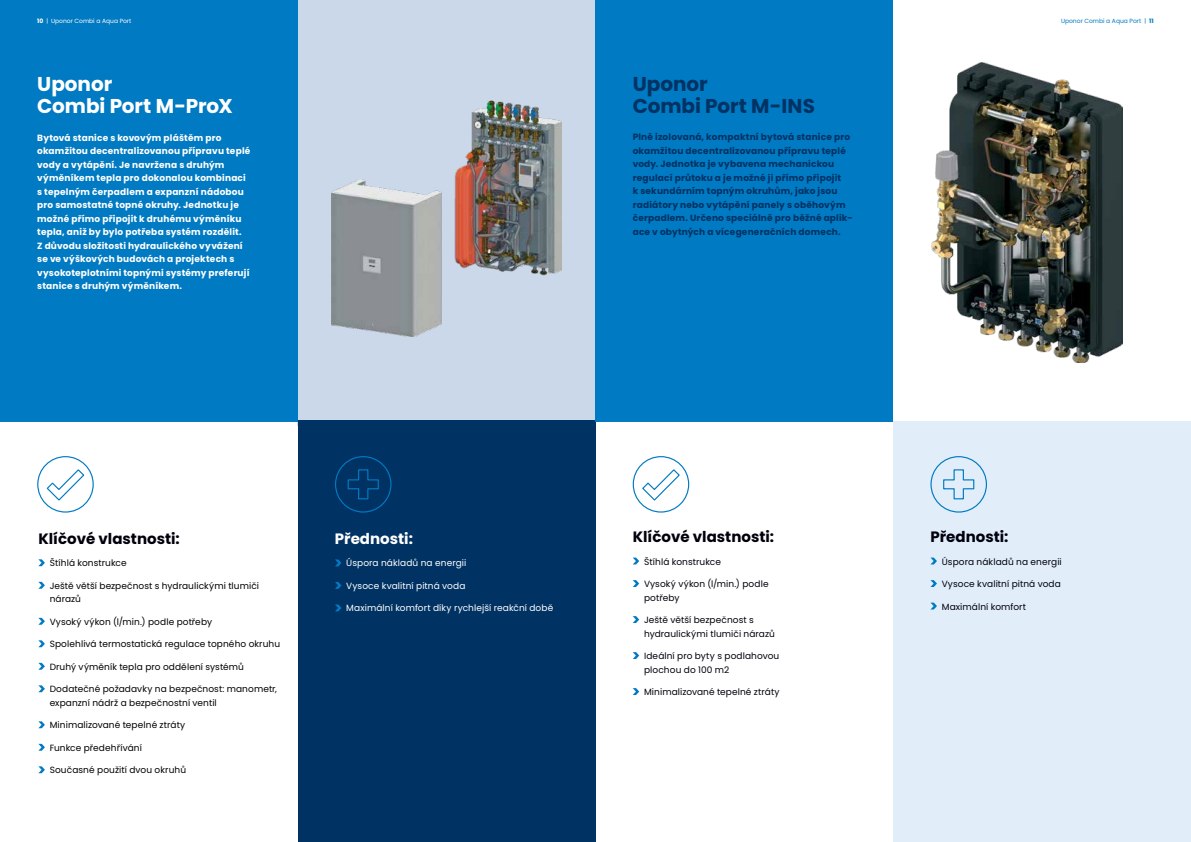
<style>
.page{position:relative;width:1191px;height:842px;background:#fff}
.page>*{position:absolute;margin:0;border:0;box-sizing:border-box;transform-origin:0 0}
.t1{font:700 20px/22px "Poppins";letter-spacing:-.005em;color:#fff}
.t2{font:700 20px/22px "Poppins";letter-spacing:-.005em;color:#003263}
.t3{font:700 15px "Poppins";color:#00000d}
.t4{font:700 15px "Poppins";color:#fff}
.t5{font:700 9px/13.5px "Poppins";letter-spacing:.02em;color:#fff}
.t6{font:9px/13.5px "Poppins";letter-spacing:.01em;color:#000}
.t7{font:700 9px/13.5px "Poppins";letter-spacing:.02em;color:#003263}
.t8{font:9px/13.5px "Poppins";letter-spacing:.01em;color:#00000d}
.t9{font:9px "Poppins";letter-spacing:.01em;color:#fff}
.t10{font:6px "Poppins";color:#fff}
.t11{font:6px "Poppins";color:#007ac2}
.s1{font-weight:700}
</style>
<div class="page">
<div style="left:297px;top:0;width:298px;height:425px;background:#cad8ea"></div>
<div style="left:298px;top:421px;width:297px;height:421px;background:#003263"></div>
<div style="left:0;top:0;width:298px;height:421px;background:#007ac2"></div>
<svg style="left:38px;top:559px;width:7px;height:7px"></svg>
<svg style="left:38px;top:582px;width:7px;height:7px"></svg>
<svg style="left:38px;top:618px;width:7px;height:7px"></svg>
<svg style="left:38px;top:640px;width:7px;height:7px"></svg>
<svg style="left:38px;top:663px;width:7px;height:7px"></svg>
<svg style="left:38px;top:685px;width:7px;height:7px"></svg>
<svg style="left:38px;top:721px;width:7px;height:7px"></svg>
<svg style="left:38px;top:744px;width:7px;height:7px"></svg>
<svg style="left:38px;top:766px;width:7px;height:7px"></svg>
<svg style="left:335px;top:559px;width:6px;height:7px"></svg>
<svg style="left:335px;top:582px;width:6px;height:7px"></svg>
<svg style="left:335px;top:604px;width:6px;height:7px"></svg>
<img style="left:331px;top:101px;width:231px;height:235px">
<svg style="left:37px;top:456px;width:57px;height:57px"></svg>
<div style="left:335px;top:456px;width:56px;height:57px;border:1px solid #007ac2;border-radius:50%"></div>
<svg style="left:347px;top:469px;width:32px;height:31px"></svg>
<div style="left:893px;top:421px;width:298px;height:421px;background:#e1eef9"></div>
<div style="left:595px;top:0;width:298px;height:421px;background:#007ac2"></div>
<svg style="left:633px;top:558px;width:6px;height:6px"></svg>
<svg style="left:632px;top:580px;width:7px;height:7px"></svg>
<svg style="left:632px;top:616px;width:7px;height:7px"></svg>
<svg style="left:632px;top:652px;width:7px;height:7px"></svg>
<svg style="left:632px;top:688px;width:7px;height:7px"></svg>
<svg style="left:931px;top:558px;width:6px;height:6px"></svg>
<svg style="left:930px;top:580px;width:7px;height:7px"></svg>
<svg style="left:931px;top:603px;width:6px;height:6px"></svg>
<img style="left:931px;top:63px;width:191px;height:300px">
<svg style="left:632px;top:456px;width:58px;height:57px"></svg>
<div style="left:930px;top:456px;width:57px;height:57px;border:1px solid #007ac2;border-radius:50%"></div>
<svg style="left:943px;top:469px;width:32px;height:31px"></svg>
<p class="t10" style="left:37px;top:17px;width:96px"><span class="s1">10</span> | Uponor Combi a Aqua Port</p>
<p class="t11" style="left:1061px;top:17px;width:94px">Uponor Combi a Aqua Port | <span class="s1">11</span></p>
<h1 class="t1" style="left:37px;top:73px;width:197px">Uponor<br>Combi Port M-ProX</h1>
<p class="t5" style="left:37px;top:131px;width:215px">Bytová stanice s kovovým pláštěm pro okamžitou decentralizovanou přípravu teplé vody a vytápění. Je navržena s druhým výměníkem tepla pro dokonalou kombinaci s tepelným čerpadlem a expanzní nádobou pro samostatné topné okruhy. Jednotku je možné přímo připojit k druhému výměníku tepla, aniž by bylo potřeba systém rozdělit.<br>Z důvodu složitosti hydraulického vyvážení se ve výškových budovách a projektech s vysokoteplotními topnými systémy preferují stanice s druhým výměníkem.</p>
<h1 class="t2" style="left:632px;top:73px;width:184px">Uponor<br>Combi Port M-INS</h1>
<p class="t7" style="left:632px;top:131px;width:221px">Plně izolovaná, kompaktní bytová stanice pro okamžitou decentralizovanou přípravu teplé vody. Jednotka je vybavena mechanickou regulací průtoku a je možné ji přímo připojit<br>k sekundárním topným okruhům, jako jsou radiátory nebo vytápění panely s oběhovým čerpadlem. Určeno speciálně pro běžné aplik&shy;ace v obytných a vícegeneračních domech.</p>
<h2 class="t3" style="left:38px;top:530px;width:143px">Klíčové vlastnosti:</h2>
<p class="t6" style="left:50px;top:556px;width:78px">Štíhlá konstrukce</p>
<p class="t6" style="left:50px;top:579px;width:211px">Ještě větší bezpečnost s hydraulickými tlumiči nárazů</p>
<p class="t6" style="left:50px;top:615px;width:164px">Vysoký výkon (l/min.) podle potřeby</p>
<p class="t6" style="left:50px;top:637px;width:232px">Spolehlivá termostatická regulace topného okruhu</p>
<p class="t6" style="left:50px;top:660px;width:196px">Druhý výměník tepla pro oddělení systémů</p>
<p class="t6" style="left:50px;top:682px;width:229px">Dodatečné požadavky na bezpečnost: manometr, expanzní nádrž a bezpečnostní ventil</p>
<p class="t6" style="left:50px;top:718px;width:137px">Minimalizované tepelné ztráty</p>
<p class="t6" style="left:50px;top:741px;width:94px">Funkce předehřívání</p>
<p class="t6" style="left:50px;top:763px;width:138px">Současné použití dvou okruhů</p>
<h2 class="t4" style="left:335px;top:530px;width:80px">Přednosti:</h2>
<p class="t9" style="left:346px;top:558px;width:122px">Úspora nákladů na energii</p>
<p class="t9" style="left:346px;top:580px;width:121px">Vysoce kvalitní pitná voda</p>
<p class="t9" style="left:346px;top:603px;width:208px">Maximální komfort díky rychlejší reakční době</p>
<h2 class="t3" style="left:632px;top:528px;width:143px">Klíčové vlastnosti:</h2>
<p class="t8" style="left:644px;top:555px;width:78px">Štíhlá konstrukce</p>
<p class="t8" style="left:644px;top:577px;width:126px">Vysoký výkon (l/min.) podle potřeby</p>
<p class="t8" style="left:644px;top:613px;width:132px">Ještě větší bezpečnost s hydraulickými tlumiči nárazů</p>
<p class="t8" style="left:644px;top:649px;width:137px">Ideální pro byty s podlahovou plochou do 100 m2</p>
<p class="t8" style="left:644px;top:685px;width:137px">Minimalizované tepelné ztráty</p>
<h2 class="t3" style="left:930px;top:528px;width:80px">Přednosti:</h2>
<p class="t8" style="left:941px;top:555px;width:122px">Úspora nákladů na energii</p>
<p class="t8" style="left:941px;top:577px;width:121px">Vysoce kvalitní pitná voda</p>
<p class="t8" style="left:941px;top:600px;width:86px">Maximální komfort</p>
</div>
